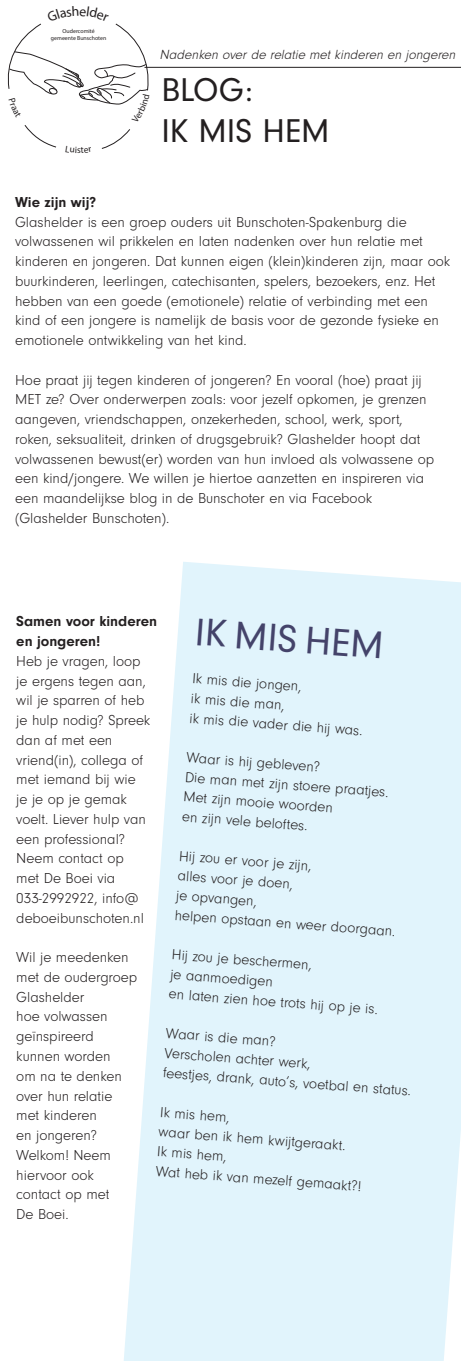
<style>
.page{position:relative;width:461px;height:1361px;background:#fff}
.page>*{position:absolute;margin:0;border:0;box-sizing:border-box;transform-origin:0 0}
.t1{font:40px "Neuzeit Gro";color:#44436a}
.t2{font:34.25px/41px "Neuzeit Gro";color:#231f20}
.t3{font:300 15px/19.8px "Neuzeit Gro";color:#231f20}
.t4{font:700 15px/19.8px "Neuzeit Gro";color:#231f20}
.t5{font:italic 300 13.75px "Neuzeit Gro";color:#231f20}
.t6{font:5.88px/7px "Myriad Pro";color:#231f20;text-align:center}
</style>
<div class="page">
<svg style="left:124px;top:562px;width:337px;height:799px;background:#e4f5fc"></svg>
<hr style="left:144px;top:67px;width:317px;height:1px;background:#231f20">
<svg style="left:7px;top:23px;width:144px;height:126px"></svg>
<p class="t6" style="left:51px;top:27px;width:57px">Oudercomité gemeente Bunschoten</p>
<p class="t5" style="left:159px;top:47px;width:300px">Nadenken over de relatie met kinderen en jongeren</p>
<h2 class="t2" style="left:161px;top:70px;width:170px">BLOG:<br>IK MIS HEM</h2>
<p class="t4" style="left:15px;top:192px;width:82px">Wie zijn wij?</p>
<p class="t3" style="left:15px;top:212px;width:436px">Glashelder is een groep ouders uit Bunschoten-Spakenburg die volwassenen wil prikkelen en laten nadenken over hun relatie met kinderen en jongeren. Dat kunnen eigen (klein)kinderen zijn, maar ook buurkinderen, leerlingen, catechisanten, spelers, bezoekers, enz. Het hebben van een goede (emotionele) relatie of verbinding met een kind of een jongere is namelijk de basis voor de gezonde fysieke en emotionele ontwikkeling van het kind.</p>
<p class="t3" style="left:15px;top:370px;width:420px">Hoe praat jij tegen kinderen of jongeren? En vooral (hoe) praat jij MET ze? Over onderwerpen zoals: voor jezelf opkomen, je grenzen aangeven, vriendschappen, onzekerheden, school, werk, sport, roken, seksualiteit, drinken of drugsgebruik? Glashelder hoopt dat volwassenen bewust(er) worden van hun invloed als volwassene op een kind/jongere. We willen je hiertoe aanzetten en inspireren via een maandelijkse blog in de Bunschoter en via Facebook (Glashelder Bunschoten).</p>
<p class="t4" style="left:16px;top:611px;width:142px">Samen voor kinderen en jongeren!</p>
<p class="t3" style="left:16px;top:651px;width:135px">Heb je vragen, loop je ergens tegen aan, wil je sparren of heb je hulp nodig? Spreek dan af met een vriend(in), collega of met iemand bij wie je je op je gemak voelt. Liever hulp van een professional?<br>Neem contact op met De Boei via<br>033-2992922, info@ deboeibunschoten.nl</p>
<p class="t3" style="left:16px;top:948px;width:122px">Wil je meedenken met de oudergroep<br>Glashelder<br>hoe volwassen geïnspireerd kunnen worden<br>om na te denken over hun relatie met kinderen<br>en jongeren?<br>Welkom! Neem hiervoor ook contact op met<br>De Boei.</p>
<h1 class="t1" style="left:197px;top:610px;width:190px;rotate:4deg">IK MIS HEM</h1>
<p class="t3" style="left:193px;top:669px;width:175px;rotate:4deg">Ik mis die jongen,<br>ik mis die man,<br>ik mis die vader die hij was.</p>
<p class="t3" style="left:187px;top:748px;width:206px;rotate:4deg">Waar is hij gebleven?<br>Die man met zijn stoere praatjes.<br>Met zijn mooie woorden<br>en zijn vele beloftes.</p>
<p class="t3" style="left:179px;top:846px;width:223px;rotate:4deg">Hij zou er voor je zijn,<br>alles voor je doen,<br>je opvangen,<br>helpen opstaan en weer doorgaan.</p>
<p class="t3" style="left:172px;top:945px;width:211px;rotate:4deg">Hij zou je beschermen,<br>je aanmoedigen<br>en laten zien hoe trots hij op je is.</p>
<p class="t3" style="left:166px;top:1023px;width:250px;rotate:4deg">Waar is die man?<br>Verscholen achter werk,<br>feestjes, drank, auto’s, voetbal en status.</p>
<p class="t3" style="left:160px;top:1102px;width:207px;rotate:4deg">Ik mis hem,<br>waar ben ik hem kwijtgeraakt.<br>Ik mis hem,<br>Wat heb ik van mezelf gemaakt?!</p>
</div>
